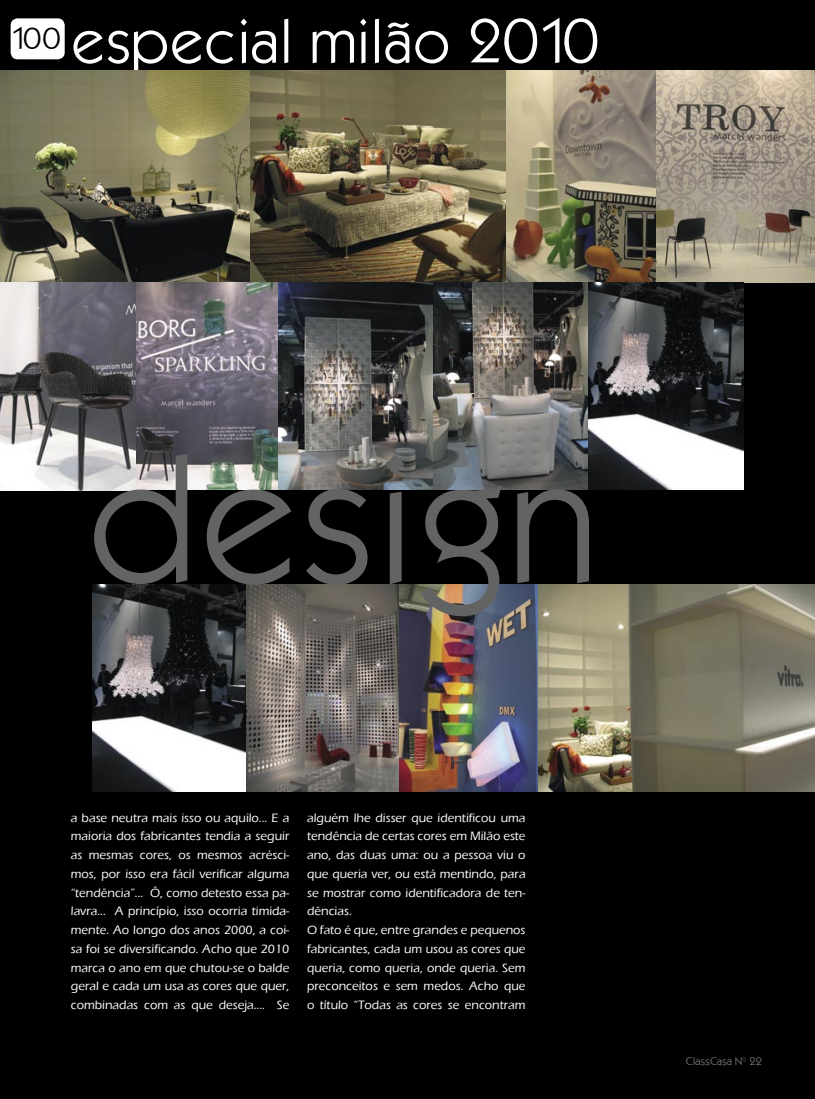
<style>
.page{position:relative;width:815px;height:1099px;background:#fff}
.page>*{position:absolute;margin:0;border:0;box-sizing:border-box;transform-origin:0 0}
.Título_coluna_Casa{font:159.62px "Kabana Book Plain";color:#636363}
.Título_coluna_Casa-2{font:55px "Kabana Book Plain";color:#fff}
.t1{font:27.5px "Kabana Book Plain";color:#000}
.Corpo_Texto_Class_Casa{font:500 12.5px/18.8px "Eras ITC";color:#fff;text-align:justify}
.t2{font:10px "Kabana Book Plain";color:#7c7c7c}
</style>
<div class="page">
<div style="left:0;top:0;width:815px;height:1098px;background:#000"></div>
<div style="left:11px;top:18px;width:54px;height:41px;background:#fff"></div>
<img style="left:0;top:71px;width:656px;height:211px">
<img style="left:656px;top:71px;width:159px;height:211px">
<img style="left:0;top:282px;width:744px;height:208px">
<img style="left:92px;top:584px;width:308px;height:207px">
<img style="left:400px;top:584px;width:415px;height:207px">
<p class="t1" style="left:12px;top:21px;width:51px">100</p>
<p class="Título_coluna_Casa-2" style="left:71px;top:6px;width:531px">especial milão 2010</p>
<p class="Título_coluna_Casa" style="left:91px;top:417px;width:507px">design</p>
<p class="Corpo_Texto_Class_Casa" style="left:71px;top:808px;width:220px">a base neutra mais isso ou aquilo... E a maioria dos fabricantes tendia a seguir as mesmas cores, os mesmos acrésci&shy;mos, por isso era fácil verificar alguma “tendência”... Ô, como detesto essa pa&shy;lavra... A princípio, isso ocorria timida&shy;mente. Ao longo dos anos 2000, a coi&shy;sa foi se diversificando. Acho que 2010 marca o ano em que chutou-se o balde geral e cada um usa as cores que quer, combinadas com as que deseja.... Se</p>
<p class="Corpo_Texto_Class_Casa" style="left:307px;top:808px;width:220px">alguém lhe disser que identificou uma tendência de certas cores em Milão este ano, das duas uma: ou a pessoa viu o que queria ver, ou está mentindo, para se mostrar como identificadora de ten&shy;dências.</p>
<p class="Corpo_Texto_Class_Casa" style="left:307px;top:920px;width:220px">O fato é que, entre grandes e pequenos fabricantes, cada um usou as cores que queria, como queria, onde queria. Sem preconceitos e sem medos. Acho que o título “Todas as cores se encontram</p>
<p class="t2" style="left:686px;top:1054px;width:77px">ClassCasa Nº 22</p>
</div>
